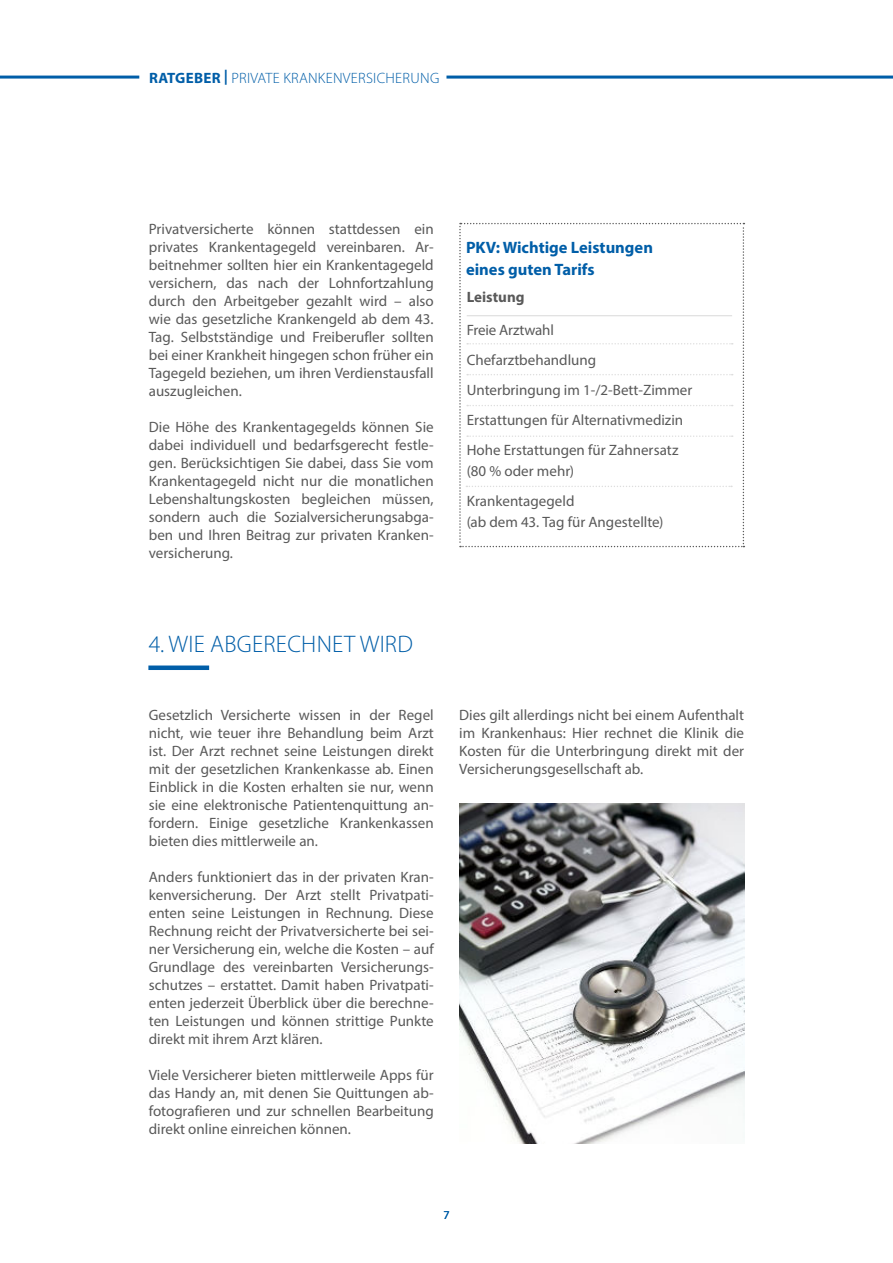
<style>
.page{position:relative;width:893px;height:1263px;background:#fff}
.page>*{position:absolute;margin:0;border:0;box-sizing:border-box;transform-origin:0 0}
.t1{font:300 24px "Myriad Pro";letter-spacing:.01em;color:#005ea8}
.t2{font:700 16.5px/22.5px "Myriad Pro";color:#005ea8}
.t3{font:15px/18px "Myriad Pro";color:#595959;text-align:justify}
.t4{font:300 15px "Myriad Pro";letter-spacing:.02em;color:#005ea8}
.t5{font:700 15px "Myriad Pro";color:#595959}
.t6{font:12px "Myriad Pro";color:#005ea8}
.s1{font-weight:700}
</style>
<div class="page">
<hr style="left:0;top:76px;width:139px;height:3px;background:#005ea8">
<hr style="left:446px;top:76px;width:447px;height:3px;background:#005ea8">
<div style="left:148px;top:665px;width:61px;height:5px;background:#005ea8"></div>
<svg style="left:459px;top:223px;width:285px;height:324px"></svg>
<img style="left:459px;top:804px;width:285px;height:340px">
<p class="t4" style="left:149px;top:71px;width:292px"><span class="s1">RATGEBER |</span> PRIVATE KRANKENVERSICHERUNG</p>
<p class="t3" style="left:149px;top:220px;width:286px">Privatversicherte können stattdessen ein privates Krankentagegeld vereinbaren. Ar&shy;beitnehmer sollten hier ein Krankentagegeld versichern, das nach der Lohnfortzahlung durch den Arbeitgeber gezahlt wird – also wie das gesetzliche Krankengeld ab dem 43.<br>Tag. Selbstständige und Freiberufler sollten bei einer Krankheit hingegen schon früher ein Tagegeld beziehen, um ihren Verdienstausfall auszugleichen.</p>
<p class="t3" style="left:149px;top:418px;width:286px">Die Höhe des Krankentagegelds können Sie dabei individuell und bedarfsgerecht festle&shy;gen. Berücksichtigen Sie dabei, dass Sie vom Krankentagegeld nicht nur die monatlichen Lebenshaltungskosten begleichen müssen, sondern auch die Sozialversicherungsabga&shy;ben und Ihren Beitrag zur privaten Kranken&shy;versicherung.</p>
<p class="t2" style="left:466px;top:237px;width:188px">PKV: Wichtige Leistungen eines guten Tarifs</p>
<p class="t5" style="left:467px;top:290px;width:59px">Leistung</p>
<p class="t3" style="left:467px;top:315px;width:227px;line-height:30px;text-align:left">Freie Arztwahl<br>Chefarztbehandlung<br>Unterbringung im 1-/2-Bett-Zimmer<br>Erstattungen für Alternativmedizin<br>Hohe Erstattungen für Zahnersatz</p>
<p class="t3" style="left:467px;top:456px;width:109px;line-height:30px">(80 % oder mehr)<br>Krankentagegeld</p>
<p class="t3" style="left:467px;top:513px;width:198px">(ab dem 43. Tag für Angestellte)</p>
<h1 class="t1" style="left:149px;top:634px;width:266px">4. WIE ABGERECHNET WIRD</h1>
<p class="t3" style="left:149px;top:706px;width:286px">Gesetzlich Versicherte wissen in der Regel nicht, wie teuer ihre Behandlung beim Arzt ist. Der Arzt rechnet seine Leistungen direkt mit der gesetzlichen Krankenkasse ab. Einen Einblick in die Kosten erhalten sie nur, wenn sie eine elektronische Patientenquittung an&shy;fordern. Einige gesetzliche Krankenkassen bieten dies mittlerweile an.</p>
<p class="t3" style="left:149px;top:868px;width:286px">Anders funktioniert das in der privaten Kran&shy;kenversicherung. Der Arzt stellt Privatpati&shy;enten seine Leistungen in Rechnung. Diese Rechnung reicht der Privatversicherte bei sei&shy;ner Versicherung ein, welche die Kosten – auf Grundlage des vereinbarten Versicherungs&shy;schutzes – erstattet. Damit haben Privatpati&shy;enten jederzeit Überblick über die berechne&shy;ten Leistungen und können strittige Punkte direkt mit ihrem Arzt klären.</p>
<p class="t3" style="left:149px;top:1066px;width:286px">Viele Versicherer bieten mittlerweile Apps für das Handy an, mit denen Sie Quittungen ab&shy;fotografieren und zur schnellen Bearbeitung direkt online einreichen können.</p>
<p class="t3" style="left:459px;top:706px;width:286px">Dies gilt allerdings nicht bei einem Aufenthalt im Krankenhaus: Hier rechnet die Klinik die Kosten für die Unterbringung direkt mit der Versicherungsgesellschaft ab.</p>
<p class="t6" style="left:443px;top:1209px;width:8px">7</p>
</div>
